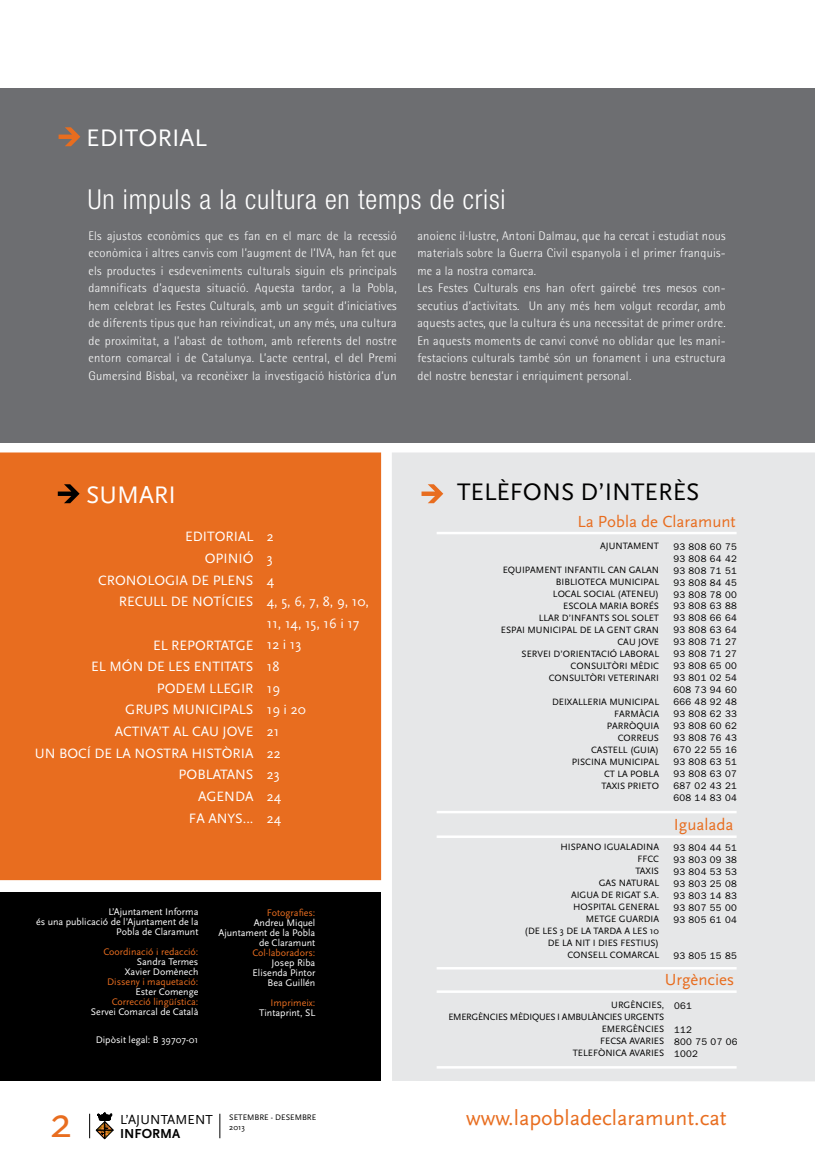
<style>
.page{position:relative;width:815px;height:1170px;background:#fff}
.page>*{position:absolute;margin:0;border:0;box-sizing:border-box;transform-origin:0 0}
.t1{font:45px "Scala Sans";color:#e86d1f}
.t2{font:300 condensed 27.5px "Helvetica Neue LT";letter-spacing:.03em;color:#fff}
.t3{font:25px "Scala Sans";color:#000}
.t4{font:25px "Scala Sans";color:#fff}
.t5{font:21.88px "Scala Sans";color:#e86d1f}
.t6{font:16.75px "Scala Sans";color:#e86d1f}
.t7{font:14.12px/21.6px "Scala Sans";color:#fff;text-align:right}
.t8{font:13.62px "Scala Sans";letter-spacing:.01em;color:#000}
.t9{font:700 13.62px "Scala Sans";color:#000}
.t10{font:300 12.5px/17.5px "Rotis Semi Sans";letter-spacing:.02em;color:#fff;text-align:justify}
.t11{font:10px/10px "Scala Sans";color:#fff;text-align:right}
.t12{font:10px "Scala Sans";color:#e86d1f}
.t13{font:9.62px/12px "Scala Sans";color:#000;text-align:right}
.t14{font:9.62px/12px "Franklin Gothic";letter-spacing:.03em;color:#000;text-align:justify}
.t15{font:8.38px/10px "Scala Sans";color:#000}
</style>
<div class="page">
<div style="left:0;top:89px;width:815px;height:354px;background:#6d6e71"></div>
<svg style="left:59px;top:127px;width:21px;height:19px"></svg>
<div style="left:0;top:452px;width:381px;height:428px;background:#e86d1f"></div>
<svg style="left:58px;top:484px;width:22px;height:19px"></svg>
<div style="left:392px;top:452px;width:423px;height:629px;background:#e6e7e8"></div>
<svg style="left:422px;top:484px;width:21px;height:19px"></svg>
<div style="left:0;top:892px;width:381px;height:189px;background:#000"></div>
<svg style="left:89px;top:1113px;width:1px;height:25px"></svg>
<svg style="left:220px;top:1113px;width:1px;height:25px"></svg>
<svg style="left:96px;top:1112px;width:18px;height:27px"></svg>
<hr style="left:437px;top:531px;width:300px;height:3px;background:#fff">
<hr style="left:437px;top:810px;width:300px;height:3px;background:#fff">
<hr style="left:437px;top:835px;width:300px;height:2px;background:#fff">
<hr style="left:437px;top:966px;width:300px;height:3px;background:#fff">
<hr style="left:437px;top:990px;width:300px;height:2px;background:#fff">
<hr style="left:437px;top:1065px;width:300px;height:3px;background:#fff">
<h3 class="t4" style="left:86px;top:124px;width:122px">EDITORIAL</h3>
<h2 class="t2" style="left:88px;top:183px;width:419px">Un impuls a la cultura en temps de crisi</h2>
<p class="t10" style="left:88px;top:227px;width:310px">Els ajustos econòmics que es fan en el marc de la recessió econòmica i altres canvis com l’augment de l’IVA, han fet que els productes i esdeveniments culturals siguin els principals damnificats d’aquesta situació. Aquesta tardor, a la Pobla, hem celebrat les Festes Culturals, amb un seguit d’iniciatives de diferents tipus que han reivindicat, un any més, una cultura de proximitat, a l’abast de tothom, amb referents del nostre entorn comarcal i de Catalunya. L’acte central, el del Premi Gumersind Bisbal, va reconèixer la investigació històrica d’un</p>
<p class="t10" style="left:417px;top:227px;width:310px;text-align:left">anoienc il·lustre, Antoni Dalmau, que ha cercat i estudiat nous materials sobre la Guerra Civil espanyola i el primer franquis&shy;me a la nostra comarca.<br>Les Festes Culturals ens han ofert gairebé tres mesos con&shy;secutius d’activitats. Un any més hem volgut recordar, amb aquests actes, que la cultura és una necessitat de primer ordre.<br>En aquests moments de canvi convé no oblidar que les mani&shy;festacions culturals també són un fonament i una estructura del nostre benestar i enriquiment personal.</p>
<h3 class="t4" style="left:86px;top:481px;width:91px">SUMARI</h3>
<p class="t7" style="left:98px;top:526px;width:157px">EDITORIAL<br>OPINIÓ<br>CRONOLOGIA DE PLENS<br>RECULL DE NOTÍCIES</p>
<p class="t7" style="left:35px;top:634px;width:220px">EL REPORTATGE<br>EL MÓN DE LES ENTITATS<br>PODEM LLEGIR<br>GRUPS MUNICIPALS<br>ACTIVA’T AL CAU JOVE<br>UN BOCÍ DE LA NOSTRA HISTÒRIA<br>POBLATANS<br>AGENDA<br>FA ANYS...</p>
<p class="t7" style="left:267px;top:526px;width:104px;text-align:left">2<br>3<br>4<br>4, 5, 6, 7, 8, 9, 10,<br>11, 14, 15, 16 i 17<br>12 i 13<br>18<br>19<br>19 i 20<br>21<br>22<br>23<br>24<br>24</p>
<p class="t11" style="left:36px;top:907px;width:164px">L’Ajuntament Informa<br>és una publicació de l’Ajuntament de la<br>Pobla de Claramunt</p>
<p class="t12" style="left:103px;top:946px;width:97px">Coordinació i redacció:</p>
<p class="t11" style="left:125px;top:957px;width:75px">Sandra Termes<br>Xavier Domènech</p>
<p class="t12" style="left:107px;top:976px;width:93px">Disseny i maquetació:</p>
<p class="t11" style="left:135px;top:987px;width:65px">Ester Comenge</p>
<p class="t12" style="left:112px;top:996px;width:88px">Correcció lingüística:</p>
<p class="t11" style="left:91px;top:1007px;width:109px">Servei Comarcal de Català</p>
<p class="t11" style="left:96px;top:1034px;width:104px">Dipòsit legal: B 39707-01</p>
<p class="t12" style="left:267px;top:907px;width:50px">Fotografies:</p>
<p class="t11" style="left:219px;top:917px;width:98px">Andreu Miquel<br>Ajuntament de la Pobla de Claramunt</p>
<p class="t12" style="left:252px;top:947px;width:64px">Col·laboradors:</p>
<p class="t11" style="left:253px;top:957px;width:64px">Josep Riba<br>Elisenda Pintor<br>Bea Guillén</p>
<p class="t12" style="left:270px;top:997px;width:46px">Imprimeix:</p>
<p class="t11" style="left:259px;top:1007px;width:58px">Tintaprint, SL</p>
<h1 class="t1" style="left:50px;top:1098px;width:24px">2</h1>
<p class="t8" style="left:120px;top:1112px;width:94px">L’AJUNTAMENT</p>
<p class="t9" style="left:120px;top:1125px;width:61px">INFORMA</p>
<p class="t15" style="left:229px;top:1112px;width:89px">SETEMBRE - DESEMBRE<br>2013</p>
<h3 class="t3" style="left:457px;top:478px;width:244px">TELÈFONS D’INTERÈS</h3>
<h3 class="t6" style="left:577px;top:512px;width:160px">La Pobla de Claramunt</h3>
<p class="t13" style="left:600px;top:540px;width:60px">AJUNTAMENT</p>
<p class="t13" style="left:501px;top:564px;width:160px">EQUIPAMENT INFANTIL CAN GALAN<br>BIBLIOTECA MUNICIPAL<br>LOCAL SOCIAL (ATENEU)<br>ESCOLA MARIA BORÉS<br>LLAR D’INFANTS SOL SOLET<br>ESPAI MUNICIPAL DE LA GENT GRAN<br>CAU JOVE<br>SERVEI D’ORIENTACIÓ LABORAL<br>CONSULTÒRI MÈDIC<br>CONSULTÒRI VETERINARI</p>
<p class="t13" style="left:552px;top:696px;width:109px">DEIXALLERIA MUNICIPAL<br>FARMÀCIA<br>PARRÒQUIA<br>CORREUS<br>CASTELL (GUIA)<br>PISCINA MUNICIPAL<br>CT LA POBLA<br>TAXIS PRIETO</p>
<p class="t13" style="left:525px;top:841px;width:136px">HISPANO IGUALADINA<br>FFCC<br>TAXIS<br>GAS NATURAL<br>AIGUA DE RIGAT S.A.<br>HOSPITAL GENERAL<br>METGE GUARDIA<br>(DE LES 3 DE LA TARDA A LES 10<br>DE LA NIT I DIES FESTIUS)<br>CONSELL COMARCAL</p>
<p class="t14" style="left:673px;top:540px;width:65px">93 808 60 75<br>93 808 64 42<br>93 808 71 51<br>93 808 84 45<br>93 808 78 00<br>93 808 63 88<br>93 808 66 64<br>93 808 63 64<br>93 808 71 27<br>93 808 71 27<br>93 808 65 00<br>93 801 02 54<br>608 73 94 60<br>666 48 92 48<br>93 808 62 33<br>93 808 60 62<br>93 808 76 43<br>670 22 55 16<br>93 808 63 51<br>93 808 63 07<br>687 02 43 21<br>608 14 83 04</p>
<h3 class="t6" style="left:674px;top:815px;width:61px">Igualada</h3>
<p class="t14" style="left:673px;top:841px;width:65px">93 804 44 51<br>93 803 09 38<br>93 804 53 53<br>93 803 25 08<br>93 803 14 83<br>93 807 55 00<br>93 805 61 04</p>
<p class="t14" style="left:673px;top:949px;width:65px">93 805 15 85</p>
<h3 class="t6" style="left:665px;top:970px;width:71px">Urgències</h3>
<p class="t13" style="left:448px;top:999px;width:217px">URGÈNCIES,<br>EMERGÈNCIES MÈDIQUES I AMBULÀNCIES URGENTS<br>EMERGÈNCIES<br>FECSA AVARIES<br>TELEFÒNICA AVARIES</p>
<p class="t14" style="left:674px;top:999px;width:19px">061</p>
<p class="t14" style="left:674px;top:1023px;width:65px;text-align:left">112<br>800 75 07 06<br>1002</p>
<h3 class="t5" style="left:466px;top:1106px;width:262px">www.lapobladeclaramunt.cat</h3>
</div>
